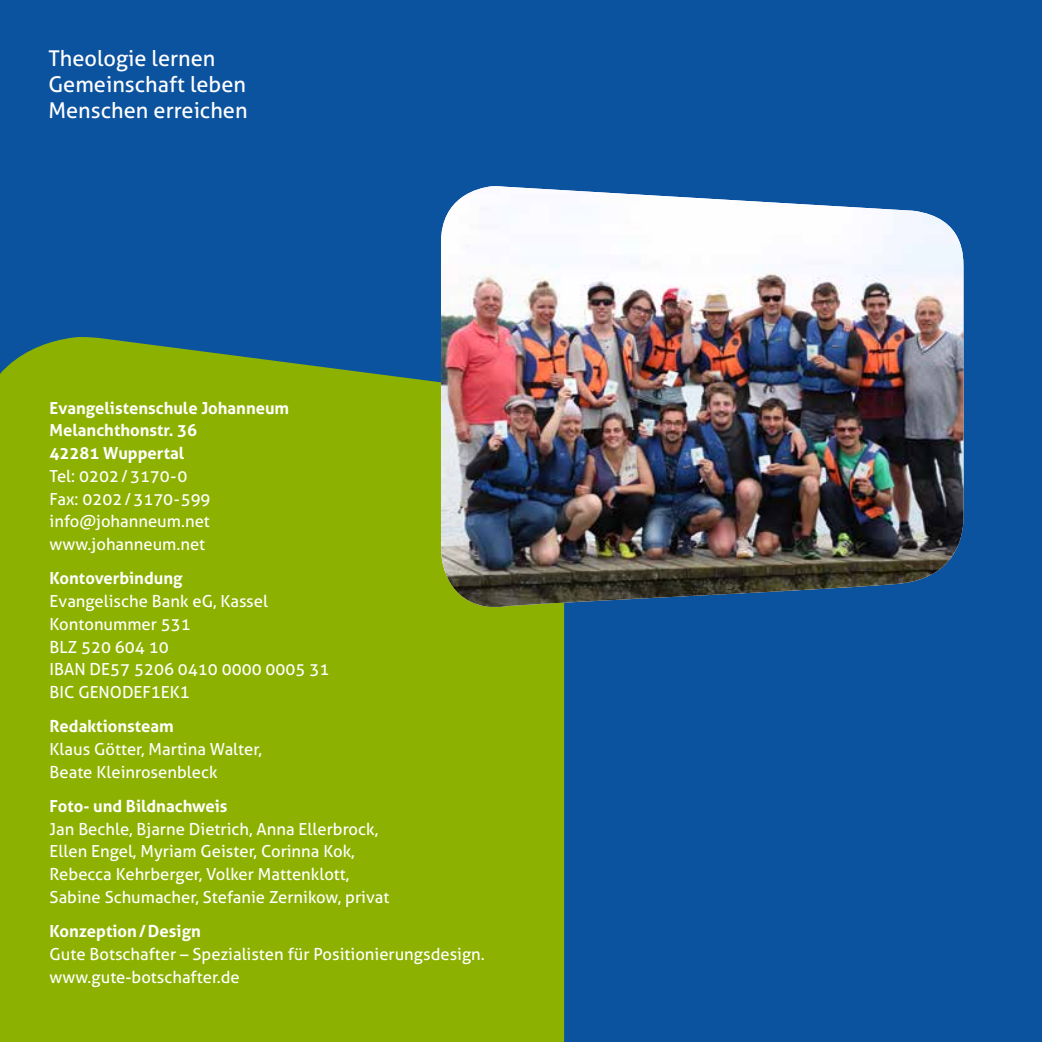
<style>
.page{position:relative;width:1042px;height:1042px;background:#0b529f}
.page>*{position:absolute;margin:0;border:0;box-sizing:border-box;transform-origin:0 0}
.t1{font:21.7px/26.1px "Aller";color:#fff}
.t2{font:16.62px/22.8px "Aller";color:#fff}
.t3{font:700 16.62px/22.8px "Aller";color:#fff}
</style>
<div class="page">
<div style="left:0;top:337px;width:565px;height:705px;background:#8db100"></div>
<img style="left:441px;top:186px;width:523px;height:421px">
<h1 class="t1" style="left:48px;top:45px;width:201px">Theologie lernen<br>Gemeinschaft leben<br>Menschen erreichen</h1>
<p class="t3" style="left:50px;top:396px;width:241px">Evangelistenschule Johanneum<br>Melanchthonstr. 36<br>42281 Wuppertal</p>
<p class="t2" style="left:50px;top:465px;width:162px">Tel: 0202/3170-0<br>Fax: 0202/3170-599 info@johanneum.net www.johanneum.net</p>
<p class="t3" style="left:50px;top:567px;width:134px">Kontoverbindung</p>
<p class="t2" style="left:50px;top:590px;width:281px">Evangelische Bank eG, Kassel<br>Kontonummer 531<br>BLZ 520 604 10<br>IBAN DE57 5206 0410 0000 0005 31<br>BIC GENODEF1EK1</p>
<p class="t3" style="left:50px;top:715px;width:126px">Redaktionsteam</p>
<p class="t2" style="left:50px;top:737px;width:214px">Klaus Götter, Martina Walter,<br>Beate Kleinrosenbleck</p>
<p class="t3" style="left:50px;top:794px;width:179px">Foto- und Bildnachweis</p>
<p class="t2" style="left:50px;top:817px;width:341px">Jan Bechle, Bjarne Dietrich, Anna Ellerbrock, Ellen Engel, Myriam Geister, Corinna Kok, Rebecca Kehrberger, Volker Mattenklott, Sabine Schumacher, Stefanie Zernikow, privat</p>
<p class="t3" style="left:50px;top:919px;width:153px">Konzeption/Design</p>
<p class="t2" style="left:50px;top:942px;width:437px">Gute Botschafter – Spezialisten für Positionierungsdesign. www.gute-botschafter.de</p>
</div>
